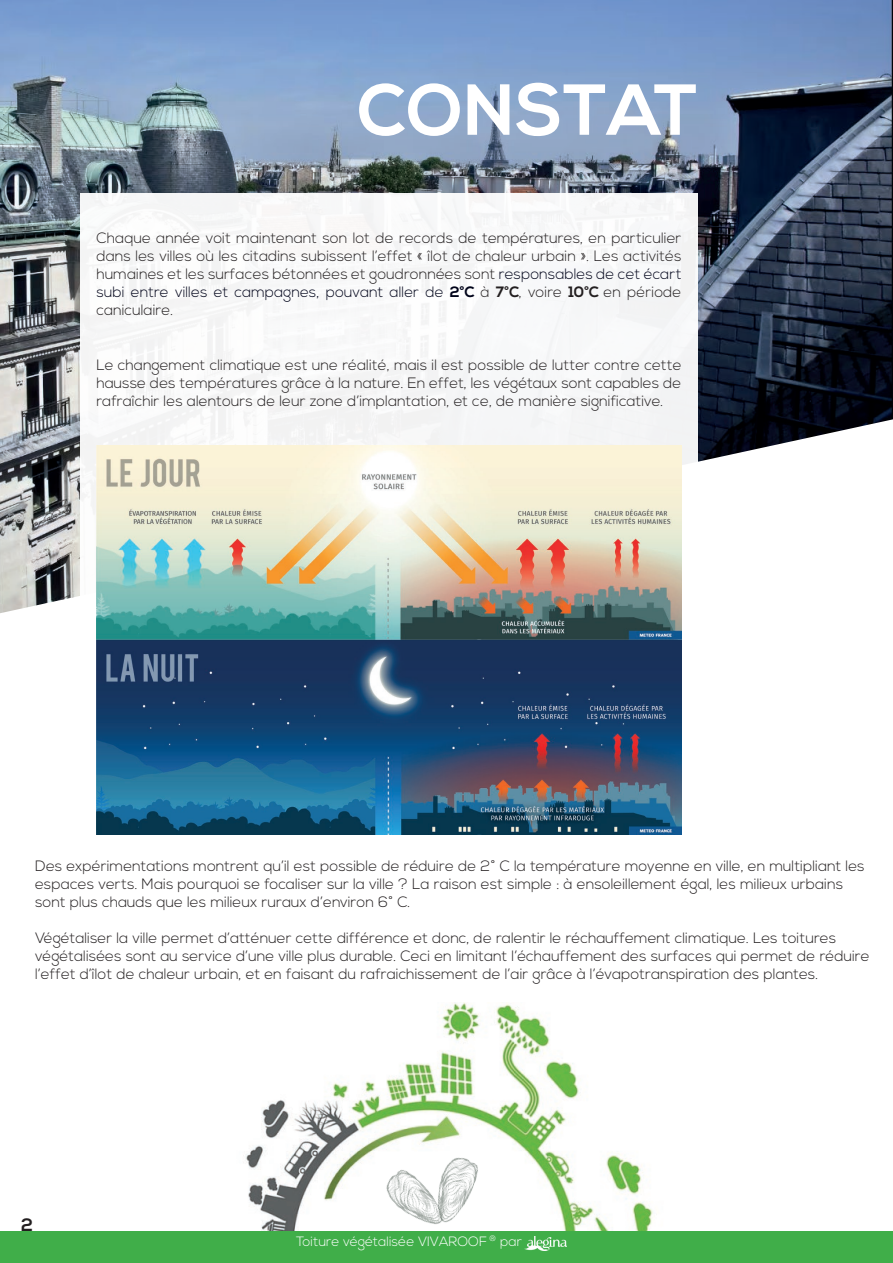
<style>
.page{position:relative;width:893px;height:1263px;background:#fff}
.page>*{position:absolute;margin:0;border:0;box-sizing:border-box;transform-origin:0 0}
.t1{font:700 72px "Nexa";color:#fff}
.t2{font:700 18px "Nexa";color:#231f20}
.t3{font:300 15px/18px "Nexa";color:#231f20;text-align:justify}
.t4{font:300 13.5px "Nexa";color:#fff}
.s1{color:#000319}
.s2{font-weight:700;color:#000319}
.s3{font-weight:700}
</style>
<div class="page">
<img style="left:245px;top:1002px;width:408px;height:229px">
<img style="left:0;top:0;width:893px;height:613px">
<div style="left:80px;top:193px;width:618px;height:421px;background:#f7f8f8"></div>
<div style="left:872px;top:526px;width:21px;height:258px;background:#fff"></div>
<img style="left:97px;top:446px;width:584px;height:389px">
<img style="left:378px;top:1164px;width:75px;height:67px">
<img style="left:425px;top:1152px;width:57px;height:77px">
<div style="left:0;top:1231px;width:893px;height:32px;background:#40ae49"></div>
<img style="left:525px;top:1236px;width:41px;height:14px">
<h1 class="t1" style="left:357px;top:68px;width:342px">CONSTAT</h1>
<p class="t3" style="left:96px;top:230px;width:587px">Chaque année voit maintenant son lot de records de températures, en particulier dans les villes où les citadins subissent l’effet « îlot de chaleur urbain ». Les activités humaines et les surfaces bétonnées et goudronnées sont <span class="s1">responsables de cet écart subi entre villes et campagnes, pouvant aller de</span> <span class="s2">2°C</span> à <span class="s3">7°C</span>, voire <span class="s3">10°C</span> en période caniculaire.</p>
<p class="t3" style="left:96px;top:357px;width:587px">Le changement climatique est une réalité, mais il est possible de lutter contre cette hausse des températures grâce à la nature. En effet, les végétaux sont capables de rafraîchir les alentours de leur zone d’implantation, et ce, de manière significative.</p>
<p class="t3" style="left:35px;top:857px;width:831px;text-align:left">Des expérimentations montrent qu’il est possible de réduire de 2° C la température moyenne en ville, en multipliant les espaces verts. Mais pourquoi se focaliser sur la ville ? La raison est simple : à ensoleillement égal, les milieux urbains sont plus chauds que les milieux ruraux d’environ 6° C.</p>
<p class="t3" style="left:35px;top:929px;width:836px;text-align:left">Végétaliser la ville permet d’atténuer cette différence et donc, de ralentir le réchauffement climatique. Les toitures végétalisées sont au service d’une ville plus durable. Ceci en limitant l’échauffement des surfaces qui permet de réduire l’effet d’îlot de chaleur urbain, et en faisant du rafraichissement de l’air grâce à l’évapotranspiration des plantes.</p>
<p class="t2" style="left:21px;top:1214px;width:13px">2</p>
<p class="t4" style="left:296px;top:1233px;width:227px">Toiture végétalisée VIVAROOF <sup>®</sup> par</p>
</div>
